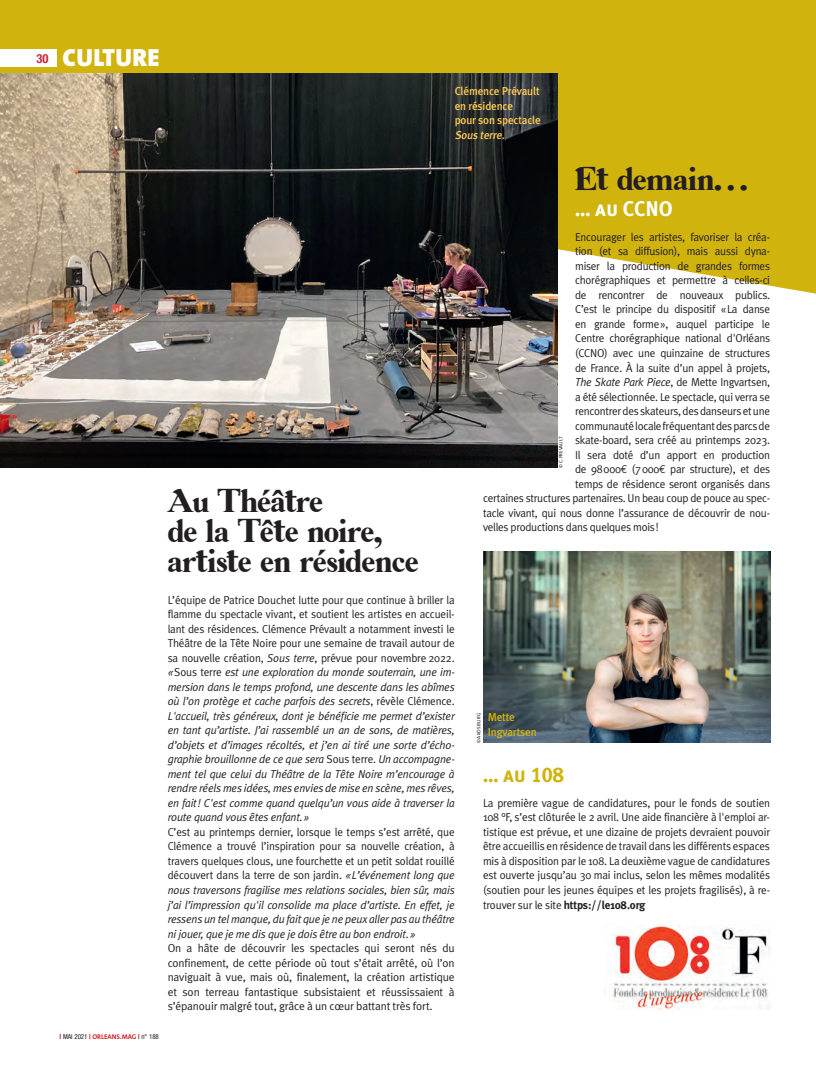
<style>
.page{position:relative;width:816px;height:1065px;background:#fff}
.page>*{position:absolute;margin:0;border:0;box-sizing:border-box;transform-origin:0 0}
.t1{font:30px/30px "Amboqia Boriango";color:#231f20}
.t2{font:900 25px "The Sans B9";letter-spacing:.01em;color:#fff}
.t3{font:21.25px "Meta Plus Bold Caps";color:#fff}
.t4{font:21.25px "Meta Plus Bold Caps";color:#d1b30e}
.t5{font:11.5px/14.5px "Meta Plus Normal";letter-spacing:-.025em;color:#231f20;text-align:justify}
.t6{font:italic 11.5px/14.5px "Meta Plus Normal";letter-spacing:-.015em;color:#231f20;text-align:justify}
.t7{font:500 11.5px/14.5px "Meta Plus";letter-spacing:-.015em;color:#feca55}
.t8{font:700 11.5px "Meta Plus";letter-spacing:-.015em;color:#231f20}
.t9{font:500 11.5px/14.5px "Meta Plus";letter-spacing:-.015em;color:#d1b30e}
.t10{font:italic 500 11.5px "Meta Plus";color:#feca55}
.t11{font:condensed 6.88px "Helvetica Neue";color:#231f20}
.t12{font:5px "The Sans B5 Plain";color:#231f20}
.s1{font-family:"Helvetica Neue";font-weight:700;font-stretch:condensed;font-size:12.5px;color:#c5253c}
.s2{font-style:normal}
.s3{font-weight:700;color:#d1232a}
.s4{font-family:"The Sans B7";font-weight:700;font-stretch:normal;color:#d1232a}
.s5{font-style:italic}
.s6{font-family:"Euro Mono"}
.s7{font-family:"Meta Plus Normal";font-weight:400}
</style>
<div class="page">
<svg style="left:557px;top:74px;width:259px;height:222px;background:#d0b628"></svg>
<div style="left:0;top:0;width:816px;height:74px;background:#d1b30e"></div>
<div style="left:0;top:49px;width:57px;height:18px;background:#fff"></div>
<img style="left:0;top:74px;width:557px;height:393px">
<img style="left:483px;top:551px;width:287px;height:191px">
<img style="left:611px;top:925px;width:159px;height:84px">
<h2 class="t2" style="left:37px;top:44px;width:124px"><span class="s1">30</span> CULTURE</h2>
<p class="t7" style="left:455px;top:84px;width:88px">Clémence Prévault en résidence<br>pour son spectacle</p>
<p class="t10" style="left:455px;top:128px;width:54px">Sous terre.</p>
<h1 class="t1" style="left:168px;top:486px;width:253px">Au Théâtre<br>de la Tête noire, artiste en résidence</h1>
<p class="t6" style="left:168px;top:592px;width:289px"><span class="s2">L’équipe de Patrice Douchet lutte pour que continue à briller la flamme du spectacle vivant, et soutient les artistes en accueil&shy;lant des résidences. Clémence Prévault a notamment investi le Théâtre de la Tête Noire pour une semaine de travail autour de sa nouvelle création,</span> Sous terre<span class="s2">, prévue pour novembre 2022. </span>« <span class="s2">Sous terre</span> est une exploration du monde souterrain, une im&shy;mersion dans le temps profond, une descente dans les abîmes où l’on protège et cache parfois des secrets<span class="s2">, révèle Clémence.<br></span>L'accueil, très généreux, dont je bénéficie me permet d’exister en tant qu’artiste. J’ai rassemblé un an de sons, de matières, d’objets et d’images récoltés, et j’en ai tiré une sorte d’écho&shy;graphie brouillonne de ce que sera <span class="s2">Sous terre.</span> Un accompagne&shy;ment tel que celui du Théâtre de la Tête Noire m’encourage à rendre réels mes idées, mes envies de mise en scène, mes rêves, en fait ! C'est comme quand quelqu’un vous aide à traverser la route quand vous êtes enfant. »</p>
<p class="t6" style="left:168px;top:824px;width:289px"><span class="s2">C’est au printemps dernier, lorsque le temps s’est arrêté, que Clémence a trouvé l’inspiration pour sa nouvelle création, à travers quelques clous, une fourchette et un petit soldat rouillé découvert dans la terre de son jardin.</span> « L’événement long que nous traversons fragilise mes relations sociales, bien sûr, mais j’ai l’impression qu'il consolide ma place d’artiste. En effet, je ressens un tel manque, du fait que je ne peux aller pas au théâtre ni jouer, que je me dis que je dois être au bon endroit. »</p>
<p class="t5" style="left:168px;top:940px;width:289px">On a hâte de découvrir les spectacles qui seront nés du confinement, de cette période où tout s’était arrêté, où l’on naviguait à vue, mais où, finalement, la création artistique et son terreau fantastique subsistaient et réussissaient à s’épanouir malgré tout, grâce à un cœur battant très fort.</p>
<p class="t11" style="left:60px;top:1032px;width:101px"><span class="s3">I</span> MAI 2021 <span class="s3">|</span> <span class="s4">ORLEANS.MAG</span> <span class="s3">|</span> n° 188</p>
<h1 class="t1" style="left:575px;top:165px;width:174px">Et demain…</h1>
<h3 class="t3" style="left:575px;top:197px;width:99px">… au CCNO</h3>
<p class="t5" style="left:575px;top:229px;width:196px">Encourager les artistes, favoriser la créa-</p>
<p class="t5" style="left:575px;top:244px;width:196px">tion (et sa diffusion), mais aussi dyna-</p>
<p class="t5" style="left:575px;top:258px;width:196px">miser la production de grandes formes</p>
<p class="t5" style="left:575px;top:273px;width:196px">chorégraphiques et permettre à celles-ci</p>
<p class="t5" style="left:575px;top:287px;width:196px">de rencontrer de nouveaux publics.</p>
<p class="t5" style="left:575px;top:302px;width:196px">C’est le principe du dispositif « La danse</p>
<p class="t5" style="left:575px;top:316px;width:196px">en grande forme », auquel participe le</p>
<p class="t5" style="left:575px;top:331px;width:196px">Centre chorégraphique national d'Orléans</p>
<p class="t5" style="left:575px;top:345px;width:196px">(CCNO) avec une quinzaine de structures</p>
<p class="t5" style="left:575px;top:360px;width:196px">de France. À la suite d’un appel à projets,</p>
<p class="t5" style="left:575px;top:374px;width:196px"><span class="s5">The Skate Park Piece</span>, de Mette Ingvartsen,</p>
<p class="t5" style="left:575px;top:389px;width:196px">a été sélectionnée. Le spectacle, qui verra se</p>
<p class="t5" style="left:575px;top:403px;width:196px">rencontrer des skateurs, des danseurs et une</p>
<p class="t5" style="left:575px;top:418px;width:196px">communauté locale fréquentant des parcs de</p>
<p class="t5" style="left:575px;top:432px;width:196px">skate-board, sera créé au printemps 2023.</p>
<p class="t5" style="left:575px;top:447px;width:196px">Il sera doté d’un apport en production</p>
<p class="t5" style="left:575px;top:461px;width:196px">de 98 000<span class="s6">€</span> (7 000<span class="s6">€</span> par structure), et des</p>
<p class="t5" style="left:575px;top:476px;width:196px">temps de résidence seront organisés dans</p>
<p class="t5" style="left:483px;top:490px;width:288px">certaines structures partenaires. Un beau coup de pouce au spec-</p>
<p class="t5" style="left:483px;top:505px;width:289px">tacle vivant, qui nous donne l’assurance de découvrir de nou-</p>
<p class="t5" style="left:483px;top:519px;width:177px">velles productions dans quelques mois !</p>
<p class="t12" style="left:558px;top:468px;width:33px;rotate:-90deg">© C. PREVAULT</p>
<p class="t9" style="left:488px;top:709px;width:51px">Mette<br>Ingvartsen</p>
<p class="t12" style="left:476px;top:743px;width:32px;rotate:-90deg">© AKOS BURG</p>
<h3 class="t4" style="left:483px;top:762px;width:82px">… au 108</h3>
<p class="t5" style="left:483px;top:795px;width:289px">La première vague de candidatures, pour le fonds de soutien 108 °F, s’est clôturée le 2 avril. Une aide financière à l'emploi ar&shy;tistique est prévue, et une dizaine de projets devraient pouvoir être accueillis en résidence de travail dans les différents espaces mis à disposition par le 108. La deuxième vague de candidatures est ouverte jusqu’au 30 mai inclus, selon les mêmes modalités (soutien pour les jeunes équipes et les projets fragilisés), à re-</p>
<p class="t8" style="left:483px;top:897px;width:164px"><span class="s7">trouver sur le site</span> https://le108.org</p>
</div>
